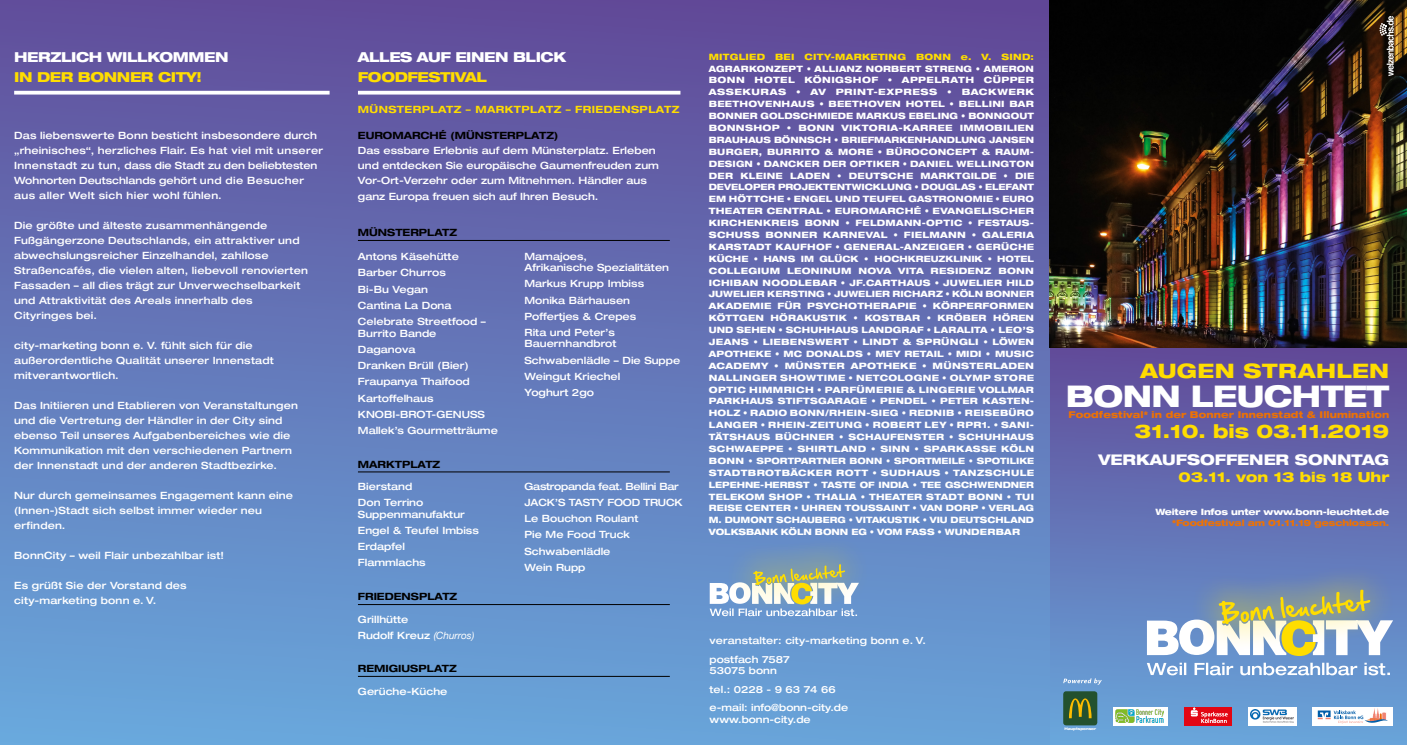
<style>
.page{position:relative;width:1407px;height:745px;background:#fff}
.page>*{position:absolute;margin:0;border:0;box-sizing:border-box;transform-origin:0 0}
.t1{font:800 expanded 30px "Helvetica Neue";letter-spacing:-.02em;color:#fff}
.t2{font:800 expanded 20px "Helvetica Neue";letter-spacing:.02em;color:#fd0}
.t3{font:800 expanded 18.88px "Helvetica Neue";color:#fd0}
.t4{font:800 expanded 14.75px "Helvetica Neue";color:#fff}
.t5{font:800 expanded 13.88px "Helvetica Neue";color:#fd0}
.t6{font:800 expanded 13.75px "Helvetica Neue";letter-spacing:-.03em;color:#fff}
.t7{font:800 expanded 13.75px "Helvetica Neue";letter-spacing:-.03em;color:#fd0}
.t8{font:500 expanded 10px/16.2px "Helvetica Neue";letter-spacing:.01em;color:#fff}
.t9{font:700 expanded 10px "Helvetica Neue";color:#000}
.t10{font:700 expanded 10px "Helvetica Neue";letter-spacing:.04em;color:#fd0}
.t11{font:500 expanded 9.88px/18.8px "Helvetica Neue";color:#fff}
.t12{font:800 expanded 9.38px "Helvetica Neue";letter-spacing:.015em;color:#ee7203}
.t13{font:800 expanded 8.75px/11.9px "Helvetica Neue";letter-spacing:-.01em;color:#fff;text-align:justify}
.t14{font:800 expanded 8.75px "Helvetica Neue";letter-spacing:.03em;color:#fd0}
.t15{font:800 expanded 8.75px "Helvetica Neue";letter-spacing:-.01em;color:#ee7203}
.t16{font:800 expanded 3.5px "Helvetica Neue";letter-spacing:-.02em;color:#fff}
.s1{font-weight:400;font-style:italic;font-stretch:normal}
</style>
<div class="page">
<div style="left:1049px;top:347px;width:358px;height:397px;background:linear-gradient(to bottom,#604998,#6aa8db)"></div>
<div style="left:0;top:0;width:1049px;height:744px;background:linear-gradient(to bottom,#614b99,#67a6db)"></div>
<img style="left:1049px;top:0;width:358px;height:347px">
<svg style="left:1379px;top:16px;width:14px;height:60px"></svg>
<svg style="left:709px;top:529px;width:168px;height:90px"></svg>
<svg style="left:1147px;top:553px;width:256px;height:122px"></svg>
<hr style="left:14px;top:91px;width:316px;height:3px;background:#fff">
<hr style="left:358px;top:91px;width:322px;height:3px;background:#fff">
<hr style="left:358px;top:240px;width:312px;height:1px;background:#000">
<hr style="left:358px;top:471px;width:312px;height:1px;background:#000">
<hr style="left:358px;top:604px;width:312px;height:1px;background:#000">
<hr style="left:358px;top:675px;width:312px;height:1px;background:#000">
<div style="left:1184px;top:706px;width:48px;height:19px;background:#e30613"></div>
<svg style="left:1191px;top:707px;width:36px;height:15px"></svg>
<svg style="left:1248px;top:706px;width:48px;height:19px"></svg>
<img style="left:1250px;top:708px;width:43px;height:14px">
<div style="left:1312px;top:706px;width:81px;height:19px;background:#fff"></div>
<svg style="left:1317px;top:708px;width:71px;height:15px"></svg>
<svg style="left:1113px;top:706px;width:55px;height:19px"></svg>
<img style="left:1115px;top:709px;width:49px;height:13px">
<div style="left:1063px;top:690px;width:34px;height:35px;background:#23512f;border-radius:3px"></div>
<svg style="left:1069px;top:698px;width:22px;height:19px"></svg>
<svg style="left:1063px;top:678px;width:39px;height:6px"></svg>
<h3 class="t6" style="left:14px;top:48px;width:216px">HERZLICH WILLKOMMEN</h3>
<h3 class="t7" style="left:14px;top:68px;width:189px">IN DER BONNER CITY!</h3>
<h3 class="t7" style="left:358px;top:68px;width:130px">FOODFESTIVAL</h3>
<h3 class="t6" style="left:358px;top:48px;width:210px">ALLES AUF EINEN BLICK</h3>
<p class="t8" style="left:14px;top:127px;width:311px;line-height:15px">Das liebenswerte Bonn besticht insbesondere durch „rheinisches“, herzliches Flair. Es hat viel mit unserer Innenstadt zu tun, dass die Stadt zu den beliebtesten Wohnorten Deutschlands gehört und die Besucher aus aller Welt sich hier wohl fühlen.</p>
<p class="t8" style="left:14px;top:217px;width:295px;line-height:15px">Die größte und älteste zusammenhängende Fußgängerzone Deutschlands, ein attraktiver und abwechslungsreicher Einzelhandel, zahllose Straßencafés, die vielen alten, liebevoll renovierten Fassaden – all dies trägt zur Unverwechselbarkeit und Attraktivität des Areals innerhalb des Cityringes bei.</p>
<p class="t8" style="left:14px;top:337px;width:261px;line-height:15px">city-marketing bonn e. V. fühlt sich für die außerordentliche Qualität unserer Innenstadt mitverantwortlich.</p>
<p class="t8" style="left:14px;top:397px;width:285px;line-height:15px">Das Initiieren und Etablieren von Veranstaltungen und die Vertretung der Händler in der City sind ebenso Teil unseres Aufgabenbereiches wie die Kommunikation mit den verschiedenen Partnern der Innenstadt und der anderen Stadtbezirke.</p>
<p class="t8" style="left:14px;top:487px;width:280px;line-height:15px">Nur durch gemeinsames Engagement kann eine (Innen-)Stadt sich selbst immer wieder neu erfinden.</p>
<p class="t8" style="left:14px;top:547px;width:211px">BonnCity – weil Flair unbezahlbar ist!</p>
<p class="t8" style="left:14px;top:577px;width:174px;line-height:15px">Es grüßt Sie der Vorstand des city-marketing bonn e. V.</p>
<p class="t10" style="left:358px;top:103px;width:323px">MÜNSTERPLATZ – MARKTPLATZ – FRIEDENSPLATZ</p>
<p class="t9" style="left:358px;top:129px;width:202px">EUROMARCHÉ (MÜNSTERPLATZ)</p>
<p class="t8" style="left:358px;top:143px;width:302px;line-height:15px">Das essbare Erlebnis auf dem Münsterplatz. Erleben und entdecken Sie europäische Gaumenfreuden zum<br>Vor-Ort-Verzehr oder zum Mitnehmen. Händler aus</p>
<p class="t8" style="left:358px;top:188px;width:242px">ganz Europa freuen sich auf Ihren Besuch.</p>
<p class="t9" style="left:358px;top:226px;width:101px">MÜNSTERPLATZ</p>
<p class="t8" style="left:358px;top:248px;width:129px">Antons Käsehütte<br>Barber Churros<br>Bi-Bu Vegan<br>Cantina La Dona<br>Celebrate Streetfood –</p>
<p class="t8" style="left:358px;top:324px;width:141px">Burrito Bande<br>Daganova<br>Dranken Brüll (Bier)<br>Fraupanya Thaifood<br>Kartoffelhaus<br>KNOBI-BROT-GENUSS<br>Mallek’s Gourmetträume</p>
<p class="t9" style="left:358px;top:457px;width:84px">MARKTPLATZ</p>
<p class="t8" style="left:358px;top:478px;width:67px">Bierstand<br>Don Terrino</p>
<p class="t8" style="left:358px;top:505px;width:122px">Suppenmanufaktur<br>Engel &amp; Teufel Imbiss<br>Erdapfel<br>Flammlachs</p>
<p class="t9" style="left:358px;top:590px;width:101px">FRIEDENSPLATZ</p>
<p class="t8" style="left:358px;top:610px;width:118px">Grillhütte<br>Rudolf Kreuz <span class="s1">(Churros)</span></p>
<p class="t9" style="left:358px;top:661px;width:100px">REMIGIUSPLATZ</p>
<p class="t8" style="left:358px;top:682px;width:91px">Gerüche-Küche</p>
<p class="t8" style="left:524px;top:250px;width:146px;line-height:11.2px">Mamajoes,<br>Afrikanische Spezialitäten</p>
<p class="t8" style="left:524px;top:275px;width:121px">Markus Krupp Imbiss<br>Monika Bärhausen<br>Poffertjes &amp; Crepes<br>Rita und Peter’s</p>
<p class="t8" style="left:524px;top:335px;width:157px">Bauernhandbrot<br>Schwabenlädle – Die Suppe<br>Weingut Kriechel<br>Yoghurt 2go</p>
<p class="t8" style="left:524px;top:477px;width:160px">Gastropanda feat. Bellini Bar<br>JACK’S TASTY FOOD TRUCK<br>Le Bouchon Roulant<br>Pie Me Food Truck<br>Schwabenlädle<br>Wein Rupp</p>
<p class="t14" style="left:709px;top:51px;width:327px">MITGLIED BEI CITY-MARKETING BONN e. V. SIND:</p>
<p class="t13" style="left:709px;top:62px;width:327px">AGRARKONZEPT • ALLIANZ NORBERT STRENG • AMERON BONN HOTEL KÖNIGSHOF • APPELRATH CÜPPER ASSEKURAS • AV PRINT-EXPRESS • BACKWERK BEETHOVENHAUS • BEETHOVEN HOTEL • BELLINI BAR BONNER GOLDSCHMIEDE MARKUS EBELING • BONNGOUT BONNSHOP • BONN VIKTORIA-KARREE IMMOBILIEN BRAUHAUS BÖNNSCH • BRIEFMARKENHANDLUNG JANSEN BURGER, BURRITO &amp; MORE • BÜROCONCEPT &amp; RAUM-DESIGN • DANCKER DER OPTIKER • DANIEL WELLINGTON DER KLEINE LADEN • DEUTSCHE MARKTGILDE • DIE DEVELOPER PROJEKTENTWICKLUNG • DOUGLAS • ELEFANT EM HÖTTCHE • ENGEL UND TEUFEL GASTRONOMIE • EURO THEATER CENTRAL • EUROMARCHÉ • EVANGELISCHER KIRCHENKREIS BONN • FELDMANN-OPTIC • FESTAUS-SCHUSS BONNER KARNEVAL • FIELMANN • GALERIA KARSTADT KAUFHOF • GENERAL-ANZEIGER • GERÜCHE KÜCHE • HANS IM GLÜCK • HOCHKREUZKLINIK • HOTEL COLLEGIUM LEONINUM NOVA VITA RESIDENZ BONN ICHIBAN NOODLEBAR • JF.CARTHAUS • JUWELIER HILD JUWELIER KERSTING • JUWELIER RICHARZ • KÖLN BONNER AKADEMIE FÜR PSYCHOTHERAPIE • KÖRPERFORMEN KÖTTGEN HÖRAKUSTIK • KOSTBAR • KRÖBER HÖREN UND SEHEN • SCHUHHAUS LANDGRAF • LARALITA • LEO’S JEANS • LIEBENSWERT • LINDT &amp; SPRÜNGLI • LÖWEN APOTHEKE • MC DONALDS • MEY RETAIL • MIDI • MUSIC ACADEMY • MÜNSTER APOTHEKE • MÜNSTERLADEN NALLINGER SHOWTIME • NETCOLOGNE • OLYMP STORE OPTIC HIMMRICH • PARFÜMERIE &amp; LINGERIE VOLLMAR PARKHAUS STIFTSGARAGE • PENDEL • PETER KASTEN-HOLZ • RADIO BONN/RHEIN-SIEG • REDNIB • REISEBÜRO LANGER • RHEIN-ZEITUNG • ROBERT LEY • RPR1. • SANI-TÄTSHAUS BÜCHNER • SCHAUFENSTER • SCHUHHAUS SCHWAEPPE • SHIRTLAND • SINN • SPARKASSE KÖLN BONN • SPORTPARTNER BONN • SPORTMEILE • SPOTILIKE STADTBROTBÄCKER ROTT • SUDHAUS • TANZSCHULE LEPEHNE-HERBST • TASTE OF INDIA • TEE GSCHWENDNER TELEKOM SHOP • THALIA • THEATER STADT BONN • TUI REISE CENTER • UHREN TOUSSAINT • VAN DORP • VERLAG M. DUMONT SCHAUBERG • VITAKUSTIK • VIU DEUTSCHLAND VOLKSBANK KÖLN BONN EG • VOM FASS • WUNDERBAR</p>
<p class="t11" style="left:709px;top:630px;width:218px">veranstalter: city-marketing bonn e. V. postfach 7587</p>
<p class="t11" style="left:709px;top:660px;width:140px">53075 bonn<br>tel.: 0228 - 9 63 74 66 e-mail: info@bonn-city.de</p>
<p class="t11" style="left:709px;top:709px;width:103px">www.bonn-city.de</p>
<h2 class="t2" style="left:1140px;top:358px;width:250px">AUGEN STRAHLEN</h2>
<h1 class="t1" style="left:1066px;top:377px;width:325px">BONN LEUCHTET</h1>
<p class="t12" style="left:1068px;top:409px;width:322px">Foodfestival* in der Bonner Innenstadt &amp; Illumination</p>
<h3 class="t3" style="left:1134px;top:418px;width:256px">31.10. bis 03.11.2019</h3>
<h3 class="t4" style="left:1098px;top:450px;width:292px">VERKAUFSOFFENER SONNTAG</h3>
<h3 class="t5" style="left:1178px;top:467px;width:212px">03.11. von 13 bis 18 Uhr</h3>
<p class="t13" style="left:1155px;top:505px;width:235px">Weitere Infos unter www.bonn-leuchtet.de</p>
<p class="t15" style="left:1172px;top:517px;width:219px">*Foodfestival am 01.11.19 geschlossen.</p>
<p class="t16" style="left:1064px;top:726px;width:33px">Hauptsponsor</p>
</div>
